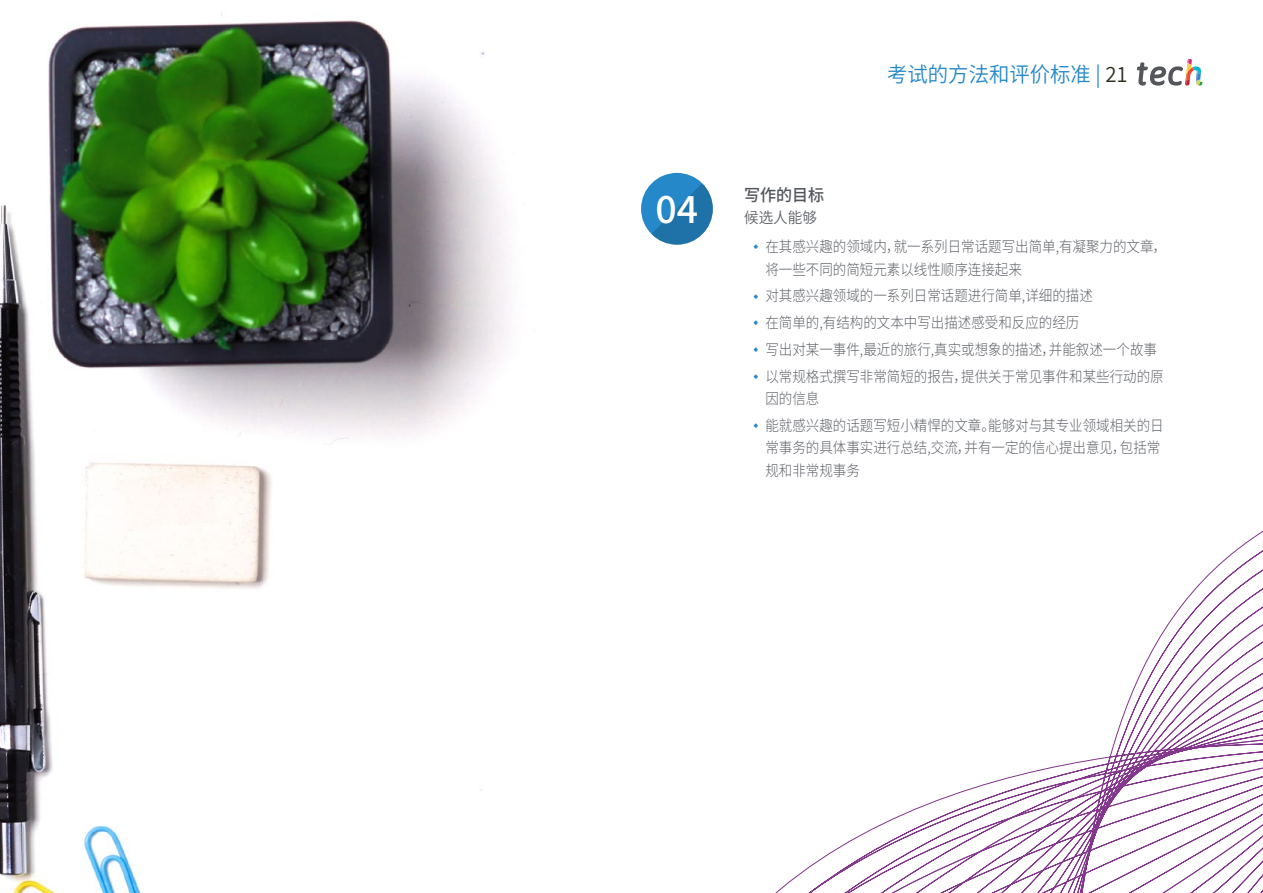
<style>
.page{position:relative;width:1263px;height:893px;background:#fff}
.page>*{position:absolute;margin:0;border:0;box-sizing:border-box;transform-origin:0 0}
.t1{font:500 37.5px "Source Han Sans CN";color:#fff}
.t2{font:21px "Source Han Sans CN";color:#2488c9}
.t3{font:500 16.5px "Source Han Sans CN";color:#52555b}
.t4{font:300 15px/26.7px "Source Han Sans CN";color:#61646a;scale:.9 1}
.t5{font:15px "Source Han Sans CN";color:#61646a}
.s1{color:#312e20}
</style>
<div class="page">
<svg style="left:775px;top:530px;width:488px;height:363px"></svg>
<img style="left:0;top:14px;width:507px;height:879px">
<svg style="left:1137px;top:59px;width:65px;height:27px"></svg>
<div style="left:641px;top:173px;width:72px;height:72px;background:#2488c9;border-radius:50%"></div>
<svg style="left:651px;top:183px;width:62px;height:62px"></svg>
<h1 class="t1" style="left:655px;top:188px;width:44px">04</h1>
<h2 class="t2" style="left:887px;top:63px;width:242px">考试的方法和评价标准 | <span class="s1">21</span></h2>
<p class="t3" style="left:744px;top:185px;width:82px">写作的目标</p>
<p class="t5" style="left:744px;top:209px;width:74px">候选人能够</p>
<p class="t4" style="left:765px;top:236px;width:447px;line-height:22.5px">在其感兴趣的领域内，就一系列日常话题写出简单,有凝聚力的文章，将一些不同的简短元素以线性顺序连接起来</p>
<p class="t4" style="left:765px;top:283px;width:444px">对其感兴趣领域的一系列日常话题进行简单,详细的描述<br>在简单的,有结构的文本中写出描述感受和反应的经历<br>写出对某一事件,最近的旅行,真实或想象的描述，并能叙述一个故事以常规格式撰写非常简短的报告，提供关于常见事件和某些行动的原</p>
<p class="t4" style="left:765px;top:386px;width:444px">因的信息<br>能就感兴趣的话题写短小精悍的文章。能够对与其专业领域相关的日</p>
<p class="t4" style="left:765px;top:437px;width:440px;line-height:22.5px">常事务的具体事实进行总结,交流，并有一定的信心提出意见，包括常规和非常规事务</p>
</div>
